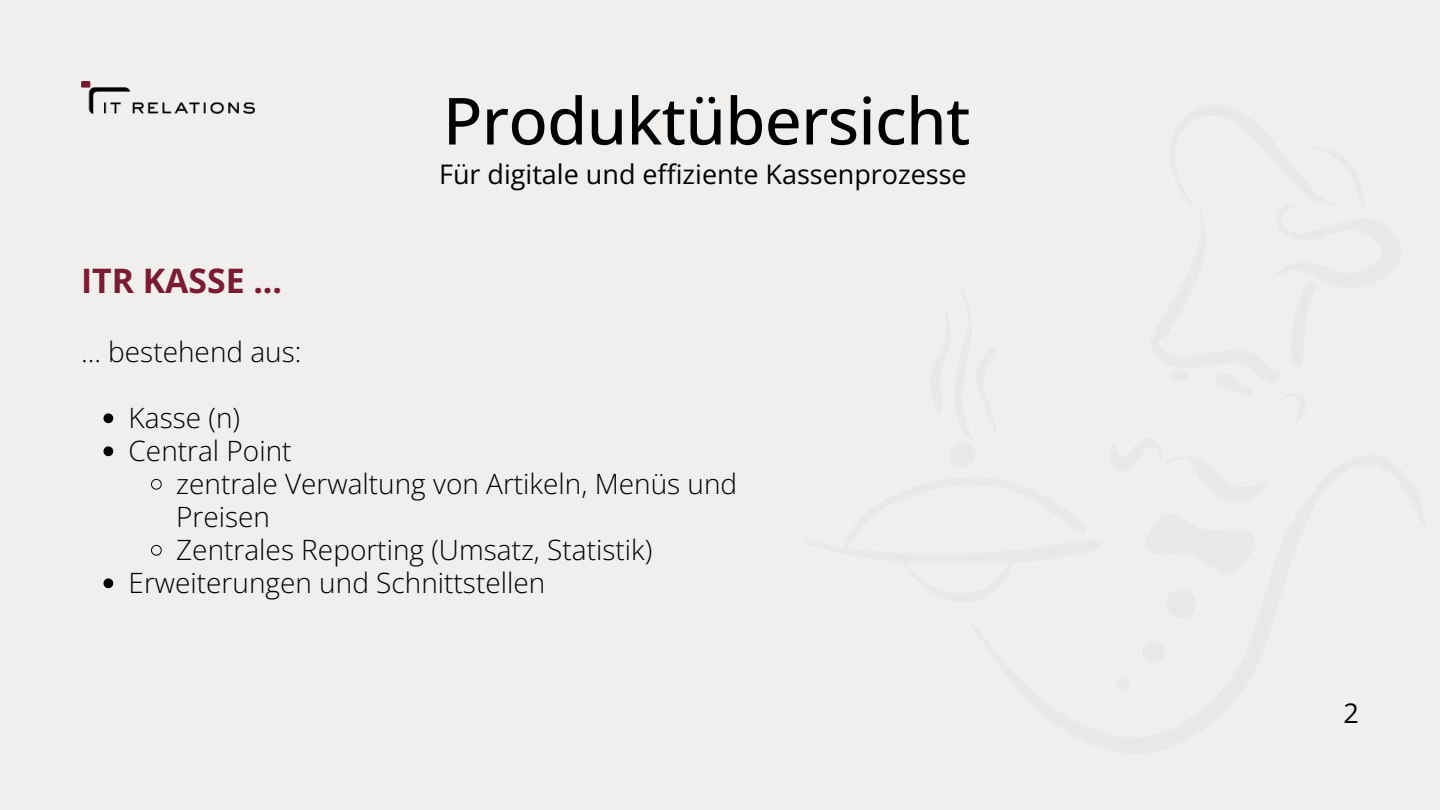
<style>
.page{position:relative;width:1440px;height:810px;background:#f1efee}
.page>*{position:absolute;margin:0;border:0;box-sizing:border-box;transform-origin:0 0}
.t1{font:500 65px "Open Sans";letter-spacing:-.01em;color:#000}
.t2{font:700 33.8px "Open Sans";color:#7b1a33}
.t3{font:300 28px/33px "Open Sans";color:#000}
.t4{font:27px "Open Sans";color:#000}
</style>
<div class="page">
<img style="left:81px;top:81px;width:173px;height:33px">
<svg style="left:104px;top:413px;width:9px;height:10px"></svg>
<svg style="left:104px;top:446px;width:9px;height:10px"></svg>
<svg style="left:151px;top:479px;width:11px;height:11px"></svg>
<svg style="left:151px;top:545px;width:11px;height:11px"></svg>
<svg style="left:104px;top:578px;width:9px;height:10px"></svg>
<p class="t1" style="left:443px;top:75px;width:529px">Produktübersicht</p>
<p class="t2" style="left:81px;top:257px;width:203px">ITR KASSE ...</p>
<p class="t3" style="left:81px;top:334px;width:222px">... bestehend aus:</p>
<p class="t4" style="left:439px;top:155px;width:529px">Für digitale und effiziente Kassenprozesse</p>
<p class="t3" style="left:129px;top:400px;width:113px">Kasse (n)</p>
<p class="t3" style="left:129px;top:433px;width:164px">Central Point</p>
<p class="t3" style="left:176px;top:466px;width:563px">zentrale Verwaltung von Artikeln, Menüs und<br>Preisen</p>
<p class="t3" style="left:176px;top:532px;width:478px">Zentrales Reporting (Umsatz, Statistik)</p>
<p class="t3" style="left:129px;top:565px;width:418px">Erweiterungen und Schnittstellen</p>
<p class="t4" style="left:1344px;top:694px;width:17px">2</p>
</div>
